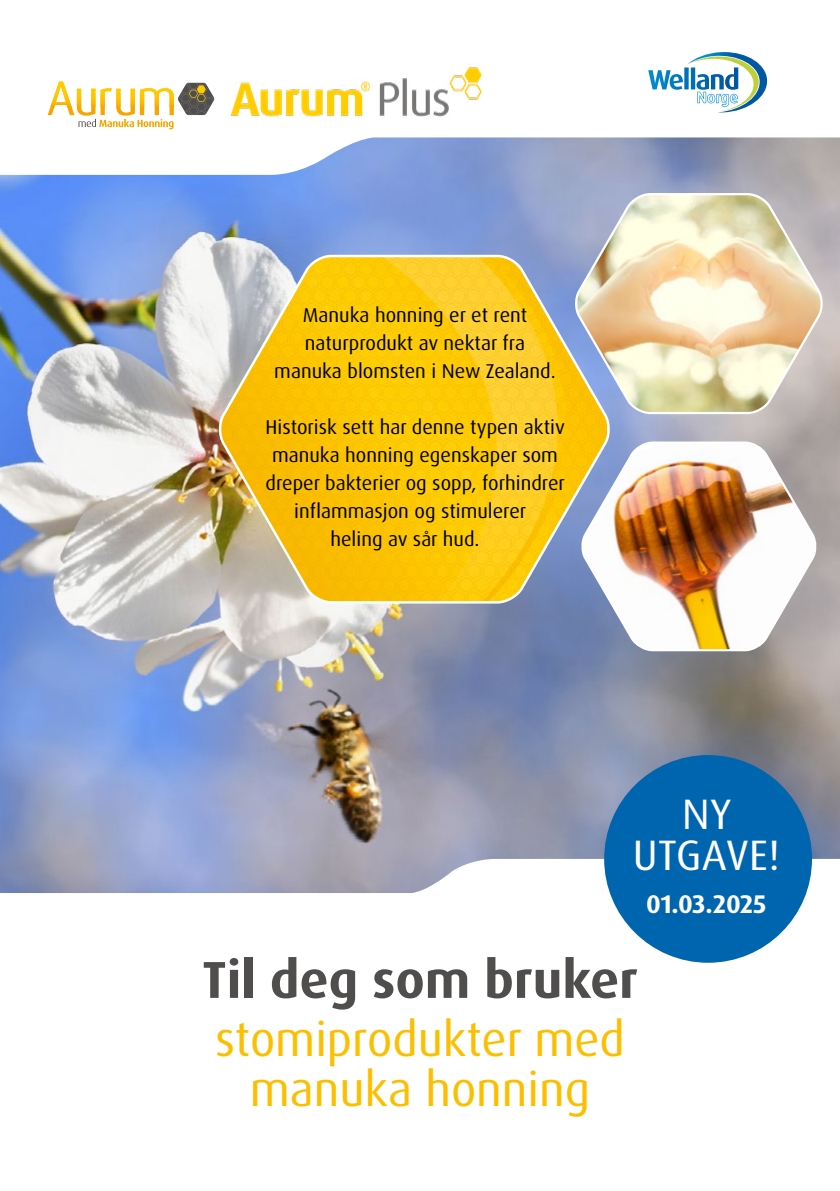
<style>
.page{position:relative;width:840px;height:1191px;background:#fff}
.page>*{position:absolute;margin:0;border:0;box-sizing:border-box;transform-origin:0 0}
.t1{font:700 52px "Dax OT";color:#504e4d}
.t2{font:48px/50px "Dax OT";color:#fcbf00;text-align:center}
.t3{font:42.6px/40.4px "Dax OT";letter-spacing:.01em;color:#fff;text-align:center}
.t4{font:700 25.6px "Dax OT";letter-spacing:-.01em;color:#fff}
.t5{font:20px/28px "Dax OT";color:#000;text-align:center}
</style>
<div class="page">
<img style="left:0;top:175px;width:839px;height:684px">
<svg style="left:0;top:859px;width:812px;height:104px"></svg>
<svg style="left:0;top:129px;width:839px;height:46px"></svg>
<svg style="left:48px;top:108px;width:30px;height:8px"></svg>
<hr style="left:48px;top:107px;width:126px;height:1px;background:#f8a800">
<hr style="left:48px;top:106px;width:126px;height:1px;background:#f8ac00">
<hr style="left:48px;top:105px;width:126px;height:1px;background:#f9b000">
<hr style="left:48px;top:104px;width:126px;height:1px;background:#fab400">
<hr style="left:48px;top:103px;width:126px;height:1px;background:#fbb800">
<hr style="left:48px;top:102px;width:126px;height:1px;background:#fbba00">
<hr style="left:48px;top:101px;width:126px;height:1px;background:#fcbc00">
<hr style="left:48px;top:100px;width:126px;height:1px;background:#fcbf00">
<hr style="left:48px;top:99px;width:126px;height:1px;background:#fdc100">
<hr style="left:48px;top:98px;width:126px;height:1px;background:#fdc300">
<hr style="left:48px;top:97px;width:126px;height:1px;background:#fdc500">
<hr style="left:48px;top:96px;width:126px;height:1px;background:#fec700">
<hr style="left:48px;top:95px;width:126px;height:1px;background:#fec700">
<hr style="left:48px;top:94px;width:126px;height:1px;background:#fec800">
<hr style="left:48px;top:93px;width:126px;height:1px;background:#fec800">
<hr style="left:48px;top:92px;width:126px;height:1px;background:#ffca00">
<hr style="left:48px;top:91px;width:126px;height:1px;background:#ffca00">
<hr style="left:48px;top:90px;width:126px;height:1px;background:#ffca00">
<hr style="left:48px;top:89px;width:126px;height:1px;background:#fc0">
<hr style="left:48px;top:88px;width:126px;height:1px;background:#fc0">
<hr style="left:48px;top:87px;width:126px;height:1px;background:#fc0">
<hr style="left:48px;top:86px;width:126px;height:1px;background:#fc0">
<hr style="left:48px;top:85px;width:126px;height:1px;background:#fc0">
<hr style="left:48px;top:84px;width:126px;height:1px;background:#fc0">
<hr style="left:48px;top:83px;width:126px;height:1px;background:#fc0">
<hr style="left:48px;top:82px;width:126px;height:1px;background:#fc0">
<hr style="left:48px;top:81px;width:126px;height:1px;background:#fc0">
<svg style="left:78px;top:83px;width:124px;height:46px"></svg>
<svg style="left:571px;top:192px;width:254px;height:223px;background:#e2d6ba"></svg>
<img style="left:578px;top:440px;width:240px;height:212px">
<svg style="left:215px;top:253px;width:397px;height:352px;background:#e7c23b"></svg>
<svg style="left:648px;top:52px;width:119px;height:60px"></svg>
<div style="left:603px;top:755px;width:208px;height:207px;background:#0065af;border-radius:50%"></div>
<img style="left:202px;top:66px;width:307px;height:78px">
<p class="t5" style="left:274px;top:301px;width:283px">Manuka honning er et rent naturprodukt av nektar fra manuka blomsten i New Zealand.</p>
<p class="t5" style="left:265px;top:413px;width:300px">Historisk sett har denne typen aktiv</p>
<p class="t5" style="left:272px;top:441px;width:287px">manuka honning egenskaper som</p>
<p class="t5" style="left:265px;top:469px;width:301px">dreper bakterier og sopp, forhindrer</p>
<p class="t5" style="left:294px;top:497px;width:233px">inflammasjon og stimulerer</p>
<p class="t5" style="left:330px;top:525px;width:150px">heling av sår hud.</p>
<h3 class="t3" style="left:632px;top:795px;width:149px">NY<br>UTGAVE!</h3>
<p class="t4" style="left:645px;top:887px;width:122px">01.03.2025</p>
<h1 class="t1" style="left:202px;top:946px;width:437px">Til deg som bruker</h1>
<h2 class="t2" style="left:215px;top:1014px;width:411px">stomiprodukter med manuka honning</h2>
</div>
